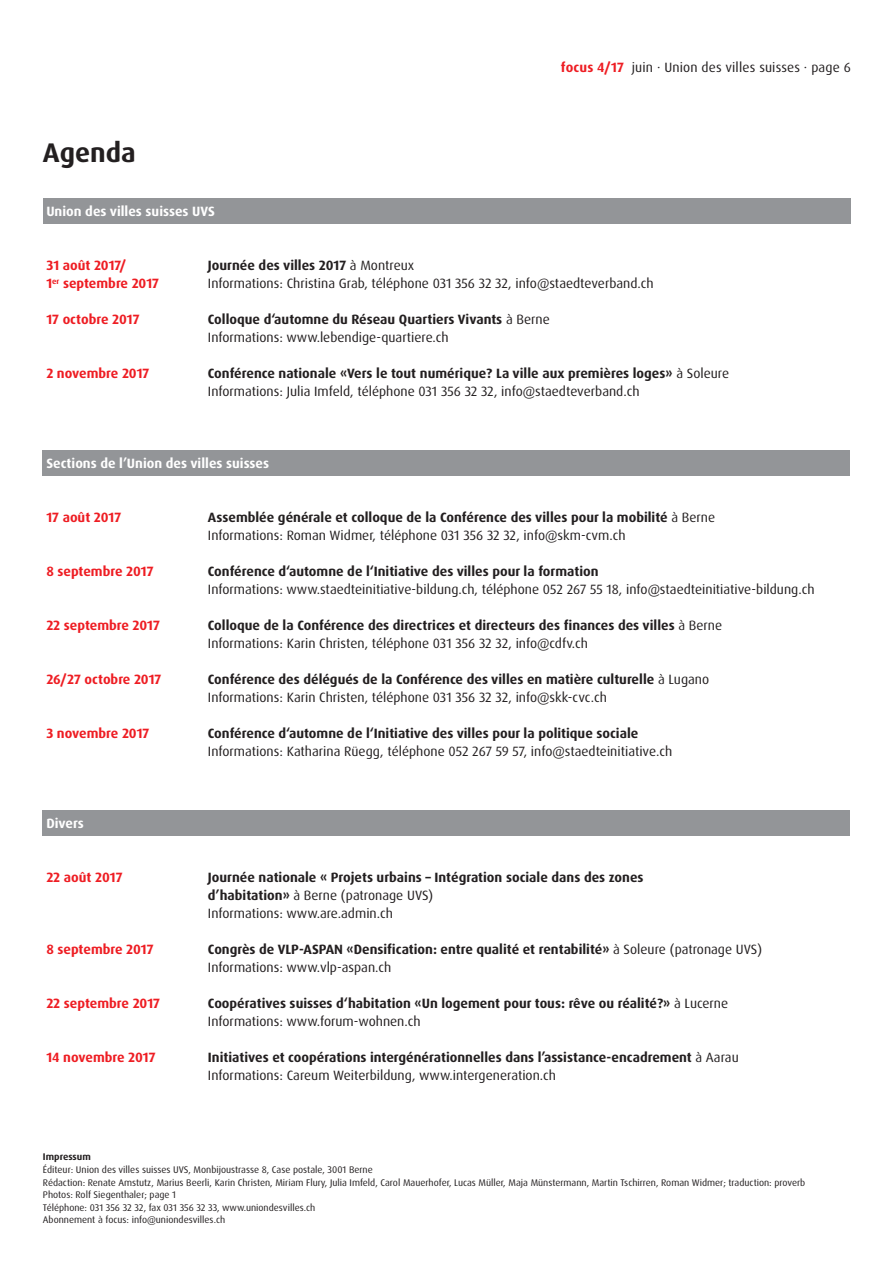
<style>
.page{position:relative;width:893px;height:1263px;background:#fff}
.page>*{position:absolute;margin:0;border:0;box-sizing:border-box;transform-origin:0 0}
.t1{font:700 27px "Dax OT";color:#231f20}
.t2{font:13.5px/18px "Dax OT";color:#231f20}
.t3{font:700 13.5px/18px "Dax OT";color:#231f20}
.t4{font:700 13.5px "Dax OT";color:#ee1d23}
.t5{font:700 13.5px "Dax OT";color:#fff}
.t6{font:9.6px/12.6px "Dax OT";color:#231f20}
.t7{font:700 9.6px "Dax OT";color:#231f20}
.s1{font-weight:700;color:#ee1d23}
.s2{font-weight:400}
.s3{font-weight:700}
</style>
<div class="page">
<div style="left:43px;top:450px;width:807px;height:26px;background:#939598"></div>
<div style="left:43px;top:198px;width:808px;height:26px;background:#939598"></div>
<div style="left:43px;top:810px;width:807px;height:26px;background:#939598"></div>
<h1 class="t1" style="left:43px;top:135px;width:94px">Agenda</h1>
<p class="t5" style="left:46px;top:203px;width:170px">Union des villes suisses UVS</p>
<p class="t2" style="left:561px;top:58px;width:291px"><span class="s1">focus 4/17</span> juin · Union des villes suisses · page 6</p>
<p class="t4" style="left:46px;top:257px;width:81px">31 août 2017/</p>
<p class="t3" style="left:208px;top:256px;width:208px">Journée des villes 2017 <span class="s2">à Montreux</span></p>
<p class="t4" style="left:46px;top:275px;width:114px">1<sup>er</sup> septembre 2017</p>
<p class="t2" style="left:208px;top:274px;width:447px">Informations: Christina Grab, téléphone 031 356 32 32, info@staedteverband.ch</p>
<p class="t4" style="left:46px;top:311px;width:95px">17 octobre 2017</p>
<p class="t2" style="left:208px;top:310px;width:343px"><span class="s3">Colloque d‘automne du Réseau Quartiers Vivants</span> à Berne<br>Informations: www.lebendige-quartiere.ch</p>
<p class="t4" style="left:46px;top:365px;width:105px">2 novembre 2017</p>
<p class="t2" style="left:208px;top:364px;width:523px"><span class="s3">Conférence nationale «Vers le tout numérique? La ville aux premières loges»</span> à Soleure<br>Informations: Julia Imfeld, téléphone 031 356 32 32, info@staedteverband.ch</p>
<p class="t5" style="left:46px;top:455px;width:224px">Sections de l’Union des villes suisses</p>
<p class="t4" style="left:46px;top:509px;width:76px">17 août 2017</p>
<p class="t2" style="left:208px;top:508px;width:509px"><span class="s3">Assemblée générale et colloque de la Conférence des villes pour la mobilité</span> à Berne<br>Informations: Roman Widmer, téléphone 031 356 32 32, info@skm-cvm.ch</p>
<p class="t4" style="left:46px;top:563px;width:109px">8 septembre 2017</p>
<p class="t3" style="left:208px;top:562px;width:392px">Conférence d‘automne de l‘Initiative des villes pour la formation</p>
<p class="t2" style="left:208px;top:580px;width:608px">Informations: www.staedteinitiative-bildung.ch, téléphone 052 267 55 18, info@staedteinitiative-bildung.ch</p>
<p class="t4" style="left:46px;top:617px;width:115px">22 septembre 2017</p>
<p class="t3" style="left:208px;top:616px;width:516px">Colloque de la Conférence des directrices et directeurs des finances des villes <span class="s2">à Berne<br>Informations: Karin Christen, téléphone 031 356 32 32, info@cdfv.ch</span></p>
<p class="t4" style="left:46px;top:671px;width:117px">26/27 octobre 2017</p>
<p class="t2" style="left:208px;top:670px;width:503px"><span class="s3">Conférence des délégués de la Conférence des villes en matière culturelle</span> à Lugano<br>Informations: Karin Christen, téléphone 031 356 32 32, info@skk-cvc.ch</p>
<p class="t4" style="left:46px;top:725px;width:105px">3 novembre 2017</p>
<p class="t3" style="left:208px;top:724px;width:432px">Conférence d‘automne de l‘Initiative des villes pour la politique sociale</p>
<p class="t2" style="left:208px;top:742px;width:466px">Informations: Katharina Rüegg, téléphone 052 267 59 57, info@staedteinitiative.ch</p>
<p class="t5" style="left:46px;top:815px;width:39px">Divers</p>
<p class="t4" style="left:46px;top:869px;width:78px">22 août 2017</p>
<p class="t3" style="left:208px;top:868px;width:437px">Journée nationale « Projets urbains – Intégration sociale dans des zones d’habitation» <span class="s2">à Berne (patronage UVS)<br>Informations: www.are.admin.ch</span></p>
<p class="t4" style="left:46px;top:941px;width:109px">8 septembre 2017</p>
<p class="t3" style="left:208px;top:940px;width:555px">Congrès de VLP-ASPAN «Densification: entre qualité et rentabilité» <span class="s2">à Soleure (patronage UVS)<br>Informations: www.vlp-aspan.ch</span></p>
<p class="t4" style="left:46px;top:995px;width:115px">22 septembre 2017</p>
<p class="t3" style="left:208px;top:994px;width:522px">Coopératives suisses d‘habitation «Un logement pour tous: rêve ou réalité?» <span class="s2">à Lucerne<br>Informations: www.forum-wohnen.ch</span></p>
<p class="t4" style="left:46px;top:1049px;width:111px">14 novembre 2017</p>
<p class="t3" style="left:208px;top:1048px;width:532px">Initiatives et coopérations intergénérationnelles dans l’assistance-encadrement <span class="s2">à Aarau<br>Informations: Careum Weiterbildung, www.intergeneration.ch</span></p>
<p class="t7" style="left:43px;top:1151px;width:49px">Impressum</p>
<p class="t6" style="left:43px;top:1163px;width:764px">Éditeur: Union des villes suisses UVS, Monbijoustrasse 8, Case postale, 3001 Berne<br>Rédaction: Renate Amstutz, Marius Beerli, Karin Christen, Miriam Flury, Julia Imfeld, Carol Mauerhofer, Lucas Müller, Maja Münstermann, Martin Tschirren, Roman Widmer; traduction: proverb Photos: Rolf Siegenthaler; page 1<br>Téléphone: 031 356 32 32, fax 031 356 32 33, www.uniondesvilles.ch<br>Abonnement à focus: info@uniondesvilles.ch</p>
</div>
